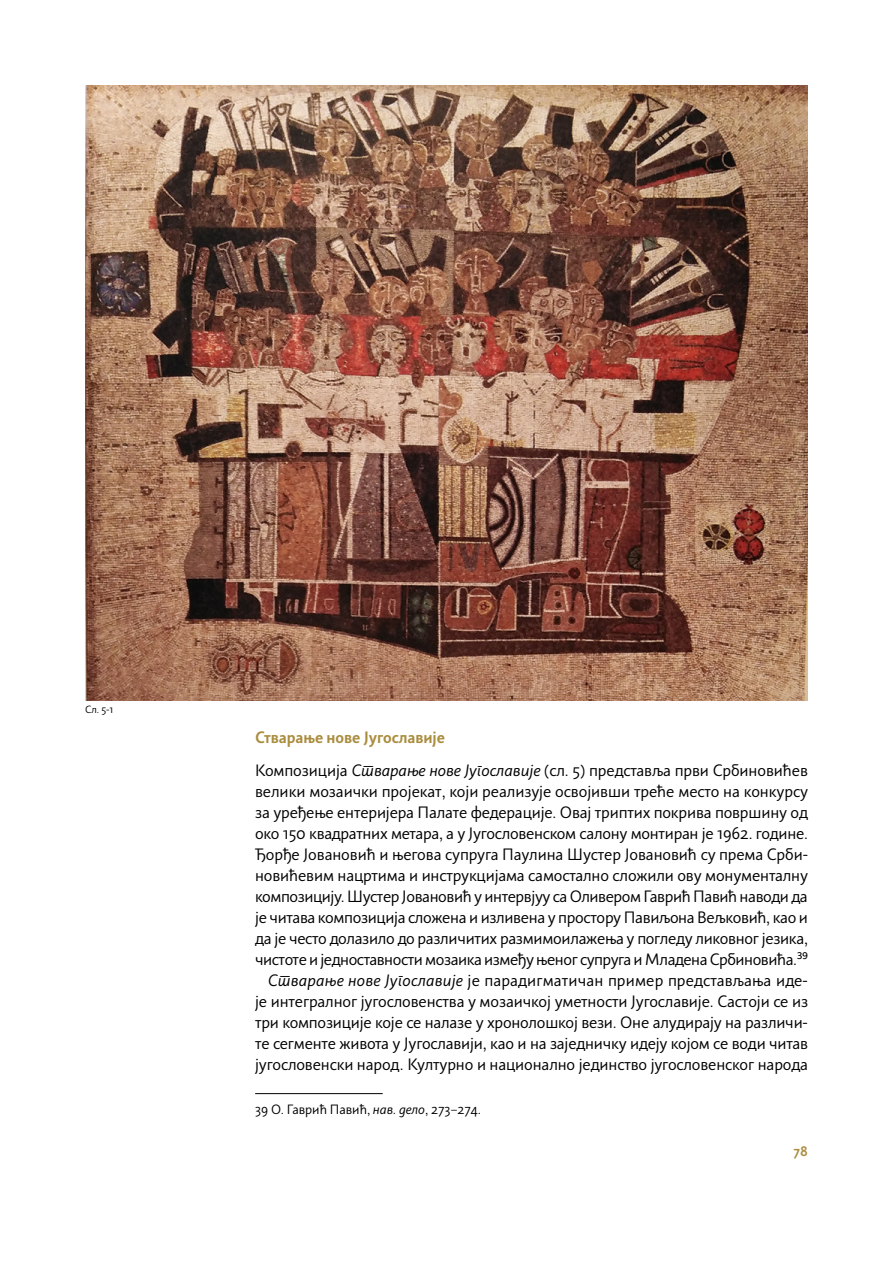
<style>
.page{position:relative;width:893px;height:1263px;background:#fff}
.page>*{position:absolute;margin:0;border:0;box-sizing:border-box;transform-origin:0 0}
.t1{font:16.5px/21px "Plusquam Sans LCG";letter-spacing:-.01em;color:#000}
.t2{font:13.5px "Plusquam Sans LCG";color:#000}
.t3{font:700 13.5px "Plusquam Sans LCG";color:#ab8d3f}
.t4{font:10.5px "Plusquam Sans LCG";color:#000}
.s1{font-weight:700;color:#ab8d3f}
.s2{font-style:italic}
</style>
<div class="page">
<hr style="left:255px;top:1093px;width:128px;height:1px;background:#000">
<img style="left:85px;top:85px;width:723px;height:616px">
<p class="t4" style="left:85px;top:703px;width:30px">Сл. 5-1</p>
<p class="t1" style="left:255px;top:721px;width:554px;line-height:33px"><span class="s1">Стварање нове Југославије<br></span>Композиција <span class="s2">Стварање нове Југославије</span> (сл. 5) представља први Србиновићев</p>
<p class="t1" style="left:255px;top:781px;width:554px;text-align:right">велики мозаички пројекат, који реализује освојивши треће место на конкурсу за уређење ентеријера Палате федерације. Овај триптих покрива површину од око 150 квадратних метара, а у Југословенском салону монтиран је 1962. године.<br>Ђорђе Јовановић и његова супруга Паулина Шустер Јовановић су према Срби&shy;новићевим нацртима и инструкцијама самостално сложили ову монументалну композицију. Шустер Јовановић у интервјуу са Оливером Гаврић Павић наводи да је читава композиција сложена и изливена у простору Павиљона Вељковић, као и да је често долазило до различитих размимоилажења у погледу ликовног језика, чистоте и једноставности мозаика између њеног супруга и Младена Србиновића.39<br><span class="s2">Стварање нове Југославије</span> је парадигматичан пример представљања иде&shy;је интегралног југословенства у мозаичкој уметности Југославије. Састоји се из три композиције које се налазе у хронолошкој вези. Оне алудирају на различи&shy;те сегменте живота у Југославији, као и на заједничку идеју којом се води читав југословенски народ. Културно и национално јединство југословенског народа</p>
<p class="t2" style="left:255px;top:1101px;width:227px">39 О. Гаврић Павић, <span class="s2">нав. дело</span>, 273–274.</p>
<p class="t3" style="left:794px;top:1143px;width:16px">78</p>
</div>
